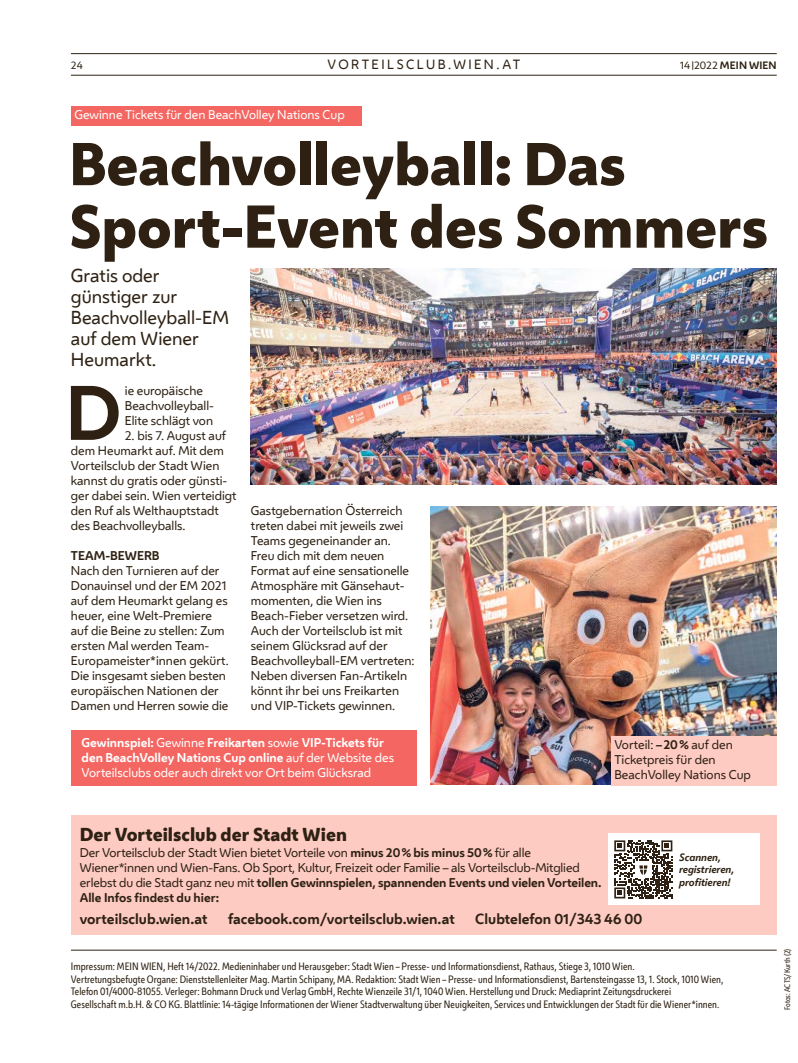
<style>
.page{position:relative;width:798px;height:1063px;background:#fff}
.page>*{position:absolute;margin:0;border:0;box-sizing:border-box;transform-origin:0 0}
.FT_FT_Initial4{font:700 71.88px "Wiener Melange";color:#2e2113}
.HL_Header_45pt{font:800 56.25px/62.5px "Wiener Melange";letter-spacing:-.005em;color:#2e2113}
.HL_VS_14pt{font:17.5px/21px "Wiener Melange";color:#2e2113}
.HL_Header_14pt{font:800 17.5px "Wiener Melange";color:#2e2113}
.FT_FT_Info_bold{font:700 13.75px "Wiener Melange";color:#2e2113}
.t1{font:12.5px "Wiener Melange";color:#2e2113}
.FT_FT{font:11.88px/15px "Wiener Melange";color:#2e2113}
.FT_FT_Initial4-2{font:11.88px/15px "Wiener Melange";color:#2e2113}
.Spalte_Infobox_VC_hinterlegt_GEWINN_Rot{font:11.88px/15px "Wiener Melange";color:#fff}
.Spalte_Infobox_VC_hinterlegt{font:11.88px/15px "Wiener Melange";color:#2e2113}
.FT_Zwischentitel{font:700 11.88px "Wiener Melange";color:#2e2113}
.t2{font:10px/12.5px "Wiener Melange Cd";letter-spacing:.005em;color:#2e2113}
.t3{font:italic 700 10px/12.5px "Wiener Melange";letter-spacing:-.005em;color:#2e2113}
.t4{font:700 10px "Wiener Melange";letter-spacing:.01em;color:#2e2113}
.t5{font:10px "Wiener Melange";color:#2e2113}
.t6{font:7.5px "Wiener Melange Cd";color:#2e2113}
.s1{font-weight:400}
.s2{font-weight:400;font-size:7.5px}
.s3{font-weight:700}
</style>
<div class="page">
<hr style="left:71px;top:75px;width:705px;height:1px;background:#2e2113">
<hr style="left:71px;top:53px;width:705px;height:1px;background:#2e2113">
<img style="left:251px;top:269px;width:525px;height:216px">
<hr style="left:71px;top:950px;width:705px;height:1px;background:#2e2113">
<div style="left:71px;top:815px;width:705px;height:120px;background:#fecbc3"></div>
<div style="left:608px;top:833px;width:151px;height:72px;background:#fff"></div>
<svg style="left:614px;top:840px;width:58px;height:58px"></svg>
<div style="left:71px;top:730px;width:345px;height:56px;background:#f46661"></div>
<img style="left:431px;top:507px;width:345px;height:278px">
<div style="left:610px;top:736px;width:166px;height:49px;background:#fecbc3"></div>
<div style="left:71px;top:106px;width:290px;height:20px;background:#f46661"></div>
<p class="t5" style="left:71px;top:58px;width:13px">24</p>
<p class="t1" style="left:327px;top:55px;width:13px">Vorteilsclub</p>
<p class="t1" style="left:448px;top:55px;width:10px">.wien</p>
<p class="t1" style="left:496px;top:55px;width:12px">.at</p>
<p class="t4" style="left:679px;top:57px;width:98px"><span class="s1">14</span> <span class="s2">|</span><span class="s1">2022</span> MEIN WIEN</p>
<p class="Spalte_Infobox_VC_hinterlegt_GEWINN_Rot" style="left:74px;top:107px;width:272px">Gewinne Tickets für den BeachVolley Nations Cup</p>
<h1 class="HL_Header_45pt" style="left:69px;top:133px;width:700px">Beachvolleyball: Das<br>Sport-Event des Sommers</h1>
<p class="HL_VS_14pt" style="left:71px;top:265px;width:159px">Gratis oder günstiger zur<br>Beachvolleyball-EM auf dem Wiener<br>Heumarkt.</p>
<p class="FT_FT_Initial4" style="left:65px;top:353px;width:57px">D</p>
<p class="FT_FT_Initial4-2" style="left:125px;top:382px;width:91px">ie europäische<br>Beachvolleyball-<br>Elite schlägt von</p>
<p class="FT_FT_Initial4-2" style="left:71px;top:427px;width:167px;text-indent:54px">2. bis 7. August auf dem Heumarkt auf. Mit dem<br>Vorteilsclub der Stadt Wien kannst du gratis oder günsti&shy;ger dabei sein. Wien verteidigt den Ruf als Welthauptstadt des Beachvolleyballs.</p>
<p class="FT_Zwischentitel" style="left:71px;top:545px;width:90px">TEAM-BEWERB</p>
<p class="FT_FT" style="left:71px;top:562px;width:159px">Nach den Turnieren auf der<br>Donauinsel und der EM 2021 auf dem Heumarkt gelang es heuer, eine Welt-Premiere auf die Beine zu stellen: Zum ersten Mal werden Team-<br>Europameister*innen gekürt.<br>Die insgesamt sieben besten europäischen Nationen der<br>Damen und Herren sowie die</p>
<p class="Spalte_Infobox_VC_hinterlegt_GEWINN_Rot" style="left:81px;top:734px;width:314px"><span class="s3">Gewinnspiel:</span> Gewinne <span class="s3">Freikarten</span> sowie <span class="s3">VIP-Tickets für den BeachVolley Nations Cup online</span> auf der Website des<br>Vorteilsclubs oder auch direkt vor Ort beim Glücksrad</p>
<p class="FT_FT" style="left:251px;top:502px;width:160px">Gastgebernation Österreich treten dabei mit jeweils zwei<br>Teams gegeneinander an.<br>Freu dich mit dem neuen<br>Format auf eine sensationelle<br>Atmosphäre mit Gänsehaut&shy;momenten, die Wien ins<br>Beach-Fieber versetzen wird.</p>
<p class="FT_FT" style="left:251px;top:622px;width:165px">Auch der Vorteilsclub ist mit seinem Glücksrad auf der<br>Beachvolleyball-EM vertreten:<br>Neben diversen Fan-Artikeln könnt ihr bei uns Freikarten und VIP-Tickets gewinnen.</p>
<p class="Spalte_Infobox_VC_hinterlegt" style="left:614px;top:736px;width:138px">Vorteil: <span class="s3">–20%</span> auf den<br>Ticketpreis für den<br>BeachVolley Nations Cup</p>
<h1 class="HL_Header_14pt" style="left:80px;top:822px;width:268px">Der Vorteilsclub der Stadt Wien</h1>
<p class="FT_FT" style="left:80px;top:844px;width:523px">Der Vorteilsclub der Stadt Wien bietet Vorteile von <span class="s3">minus 20% bis minus 50%</span> für alle Wiener*innen und Wien-Fans. Ob Sport, Kultur, Freizeit oder Familie – als Vorteilsclub-Mitglied erlebst du die Stadt ganz neu mit <span class="s3">tollen Gewinnspielen, spannenden Events und vielen Vorteilen.<br>Alle Infos findest du hier:</span></p>
<p class="FT_FT_Info_bold" style="left:80px;top:907px;width:129px">vorteilsclub.wien.at</p>
<p class="FT_FT_Info_bold" style="left:228px;top:907px;width:228px">facebook.com/vorteilsclub.wien.at</p>
<p class="FT_FT_Info_bold" style="left:475px;top:907px;width:168px">Clubtelefon 01/343 46 00</p>
<p class="t3" style="left:678px;top:851px;width:57px">Scannen, registrieren, profitieren!</p>
<p class="t2" style="left:71px;top:960px;width:653px">Impressum: MEIN WIEN, Heft 14/2022. Medieninhaber und Herausgeber: Stadt Wien – Presse- und Informationsdienst, Rathaus, Stiege 3, 1010 Wien.<br>Vertretungsbefugte Organe: Dienststellenleiter Mag. Martin Schipany, MA. Redaktion: Stadt Wien – Presse- und Informationsdienst, Bartensteingasse 13, 1. Stock, 1010 Wien, Telefon 01/4000-81055. Verleger: Bohmann Druck und Verlag GmbH, Rechte Wienzeile 31/1, 1040 Wien. Herstellung und Druck: Mediaprint Zeitungsdruckerei<br>Gesellschaft m.b.H. &amp; CO KG. Blattlinie: 14-tägige Informationen der Wiener Stadtverwaltung über Neuigkeiten, Services und Entwicklungen der Stadt für die Wiener*innen.</p>
<p class="t6" style="left:782px;top:1010px;width:63px;rotate:-90deg">Fotos: ACTS/Kurth (2)</p>
</div>
